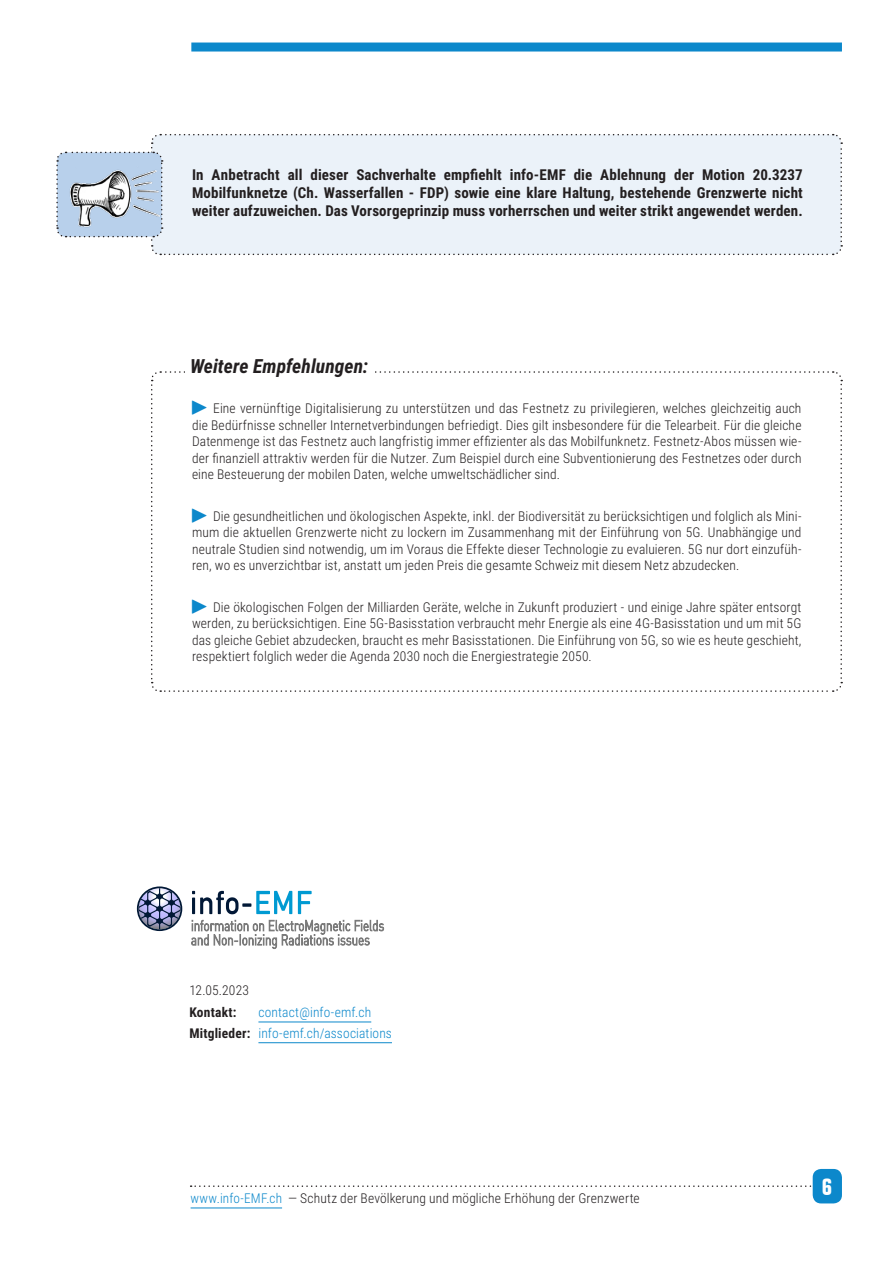
<style>
.page{position:relative;width:893px;height:1263px;background:#fff}
.page>*{position:absolute;margin:0;border:0;box-sizing:border-box;transform-origin:0 0}
.t1{font:700 condensed 24px "Folio BT";color:#fff}
.t2{font:italic 700 19.5px "Roboto Condensed";color:#231f20}
.t3{font:700 15px/18px "Roboto Condensed";letter-spacing:.01em;color:#231f20;text-align:justify}
.t4{font:300 13.5px/16.5px "Roboto Condensed";letter-spacing:.01em;color:#231f20;text-align:justify}
.t5{font:300 13.5px/20.7px "Roboto Condensed";letter-spacing:.01em;color:#0c88cb}
.t6{font:700 13.5px "Roboto Condensed";letter-spacing:.015em;color:#231f20}
.t7{font:300 5.85px "DIN";letter-spacing:.01em;color:#222221}
.s1{font-weight:700;color:#231f20}
.s2{color:#0c88cb}
</style>
<div class="page">
<svg style="left:192px;top:891px;width:100px;height:23px"></svg>
<svg style="left:298px;top:891px;width:14px;height:23px"></svg>
<svg style="left:191px;top:920px;width:193px;height:29px"></svg>
<svg style="left:137px;top:886px;width:45px;height:45px"></svg>
<svg style="left:56px;top:133px;width:787px;height:123px;background:#e6edf5"></svg>
<div style="left:191px;top:43px;width:651px;height:9px;background:#0c88cb"></div>
<svg style="left:191px;top:1185px;width:622px;height:2px"></svg>
<hr style="left:191px;top:1208px;width:91px;height:1px;background:#0c88cb">
<div style="left:813px;top:1169px;width:29px;height:34px;background:#0c88cb;border-radius:9px"></div>
<hr style="left:258px;top:1022px;width:113px;height:1px;background:#0c88cb">
<hr style="left:258px;top:1042px;width:134px;height:1px;background:#0c88cb">
<svg style="left:151px;top:371px;width:692px;height:321px"></svg>
<p class="t3" style="left:192px;top:165px;width:612px">In Anbetracht all dieser Sachverhalte empfiehlt info-EMF die Ablehnung der Motion 20.3237<br>Mobilfunknetze (Ch. Wasserfallen - FDP) sowie eine klare Haltung, bestehende Grenzwerte nicht weiter aufzuweichen. Das Vorsorgeprinzip muss vorherrschen und weiter strikt angewendet werden.</p>
<h2 class="t2" style="left:190px;top:353px;width:180px">Weitere Empfehlungen:</h2>
<p class="t4" style="left:192px;top:399px;width:611px;text-indent:21px">Eine vernünftige Digitalisierung zu unterstützen und das Festnetz zu privilegieren, welches gleichzeitig auch die Bedürfnisse schneller Internetverbindungen befriedigt. Dies gilt insbesondere für die Telearbeit. Für die gleiche Datenmenge ist das Festnetz auch langfristig immer effizienter als das Mobilfunknetz. Festnetz-Abos müssen wie&shy;der finanziell attraktiv werden für die Nutzer. Zum Beispiel durch eine Subventionierung des Festnetzes oder durch eine Besteuerung der mobilen Daten, welche umweltschädlicher sind.</p>
<p class="t4" style="left:192px;top:507px;width:611px;text-indent:21px">Die gesundheitlichen und ökologischen Aspekte, inkl. der Biodiversität zu berücksichtigen und folglich als Mini&shy;mum die aktuellen Grenzwerte nicht zu lockern im Zusammenhang mit der Einführung von 5G. Unabhängige und neutrale Studien sind notwendig, um im Voraus die Effekte dieser Technologie zu evaluieren. 5G nur dort einzufüh&shy;ren, wo es unverzichtbar ist, anstatt um jeden Preis die gesamte Schweiz mit diesem Netz abzudecken.</p>
<p class="t4" style="left:192px;top:598px;width:611px;text-indent:21px">Die ökologischen Folgen der Milliarden Geräte, welche in Zukunft produziert - und einige Jahre später entsorgt werden, zu berücksichtigen. Eine 5G-Basisstation verbraucht mehr Energie als eine 4G-Basisstation und um mit 5G das gleiche Gebiet abzudecken, braucht es mehr Basisstationen. Die Einführung von 5G, so wie es heute geschieht, respektiert folglich weder die Agenda 2030 noch die Energiestrategie 2050.</p>
<p class="t7" style="left:392px;top:634px;width:48px">LOGO PRINCIPAL</p>
<p class="t4" style="left:189px;top:982px;width:61px">12.05.2023</p>
<p class="t6" style="left:189px;top:1003px;width:49px">Kontakt:</p>
<p class="t5" style="left:189px;top:1002px;width:204px;text-indent:69px">contact@info-emf.ch<br><span class="s1">Mitglieder:</span> info-emf.ch/associations</p>
<p class="t4" style="left:191px;top:1190px;width:451px"><span class="s2">www.info-EMF.ch</span> — Schutz der Bevölkerung und mögliche Erhöhung der Grenzwerte</p>
<h1 class="t1" style="left:822px;top:1172px;width:12px">6</h1>
</div>
